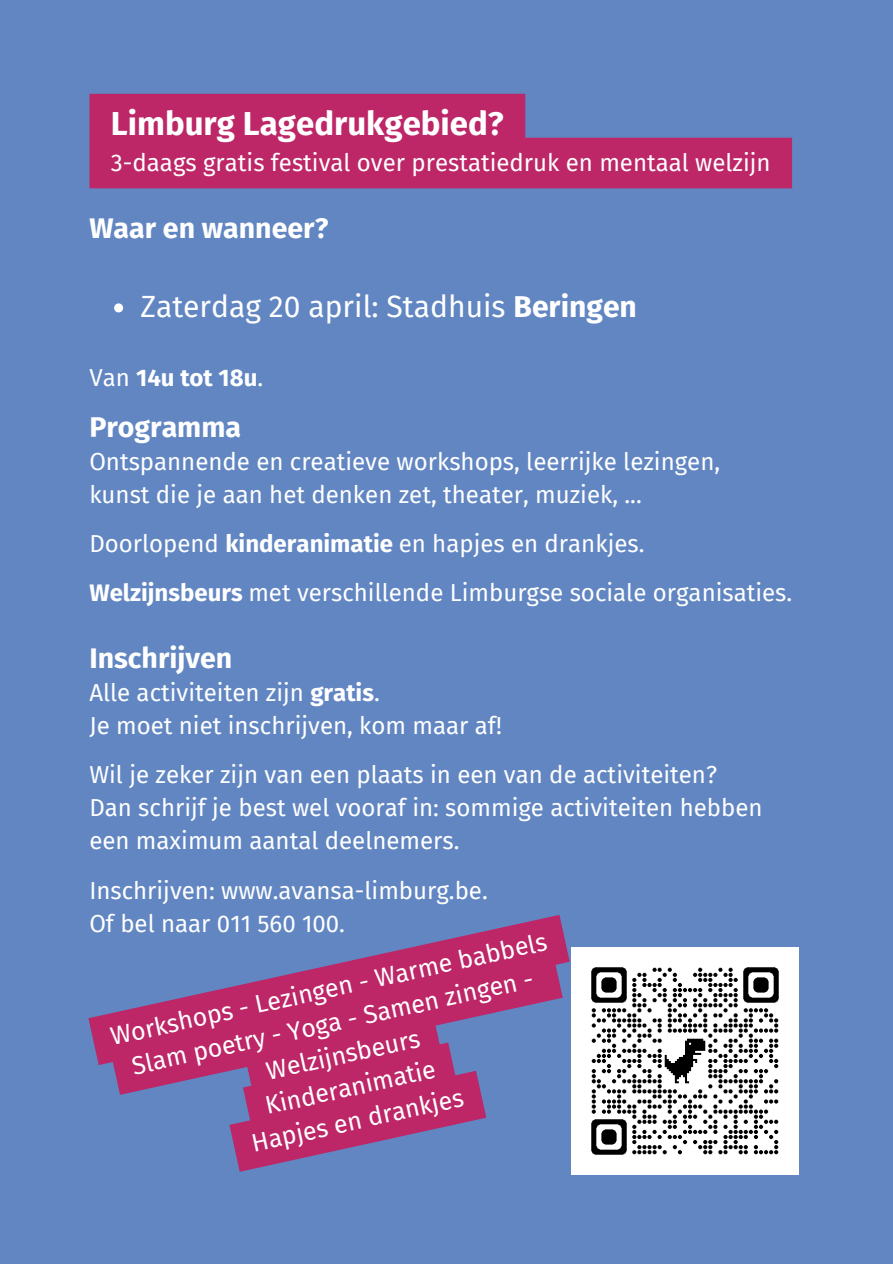
<style>
.page{position:relative;width:893px;height:1264px;background:#fff}
.page>*{position:absolute;margin:0;border:0;box-sizing:border-box;transform-origin:0 0}
.t1{font:700 33px "Fira Sans";color:#fff}
.t2{font:30px "Fira Sans";color:#fff}
.t3{font:700 28.5px "Fira Sans";color:#fff}
.t4{font:24.9px "Fira Sans";color:#fff}
.t5{font:24px "Fira Sans";color:#fff}
.t6{font:700 24px "Fira Sans";color:#fff}
.s1{font-weight:700}
.s2{font-weight:400}
</style>
<div class="page">
<div style="left:0;top:0;width:892px;height:1263px;background:#6186c2"></div>
<img style="left:598px;top:947px;width:200px;height:227px">
<svg style="left:89px;top:94px;width:703px;height:94px;fill:#bd2667"></svg>
<svg style="left:114px;top:303px;width:9px;height:9px"></svg>
<svg style="left:88px;top:915px;width:510px;height:260px"></svg>
<p class="t1" style="left:111px;top:104px;width:394px">Limburg Lagedrukgebied?</p>
<h1 class="t5" style="left:111px;top:148px;width:661px">3-daags gratis festival over prestatiedruk en mentaal welzijn</h1>
<p class="t3" style="left:89px;top:211px;width:240px">Waar en wanneer?</p>
<p class="t2" style="left:140px;top:289px;width:498px">Zaterdag 20 april: Stadhuis <span class="s1">Beringen</span></p>
<p class="t6" style="left:89px;top:363px;width:175px"><span class="s2">Van</span> 14u tot 18u<span class="s2">.</span></p>
<p class="t3" style="left:89px;top:410px;width:153px">Programma</p>
<p class="t5" style="left:89px;top:447px;width:632px">Ontspannende en creatieve workshops, leerrijke lezingen,</p>
<p class="t5" style="left:89px;top:480px;width:554px">kunst die je aan het denken zet, theater, muziek, ...</p>
<p class="t5" style="left:89px;top:529px;width:556px">Doorlopend <span class="s1">kinderanimatie</span> en hapjes en drankjes.</p>
<p class="t5" style="left:89px;top:578px;width:704px"><span class="s1">Welzijnsbeurs</span> met verschillende Limburgse sociale organisaties.</p>
<p class="t3" style="left:89px;top:641px;width:144px">Inschrijven</p>
<p class="t5" style="left:89px;top:679px;width:292px">Alle activiteiten zijn <span class="s1">gratis</span>.</p>
<p class="t5" style="left:89px;top:712px;width:414px">Je moet niet inschrijven, kom maar af!</p>
<p class="t5" style="left:89px;top:761px;width:629px">Wil je zeker zijn van een plaats in een van de activiteiten?</p>
<p class="t5" style="left:89px;top:794px;width:674px">Dan schrijf je best wel vooraf in: sommige activiteiten hebben</p>
<p class="t5" style="left:89px;top:827px;width:371px">een maximum aantal deelnemers.</p>
<p class="t5" style="left:89px;top:876px;width:400px">Inschrijven: www.avansa-limburg.be.</p>
<p class="t5" style="left:89px;top:909px;width:257px">Of bel naar 011 560 100.</p>
<p class="t4" style="left:108px;top:1020px;width:447px;rotate:-12deg">Workshops - Lezingen - Warme babbels</p>
<p class="t4" style="left:129px;top:1050px;width:412px;rotate:-12deg">Slam poetry - Yoga - Samen zingen -</p>
<p class="t4" style="left:264px;top:1056px;width:158px;rotate:-12deg">Welzijnsbeurs</p>
<p class="t4" style="left:262px;top:1091px;width:175px;rotate:-12deg">Kinderanimatie</p>
<p class="t4" style="left:249px;top:1128px;width:218px;rotate:-12deg">Hapjes en drankjes</p>
</div>
